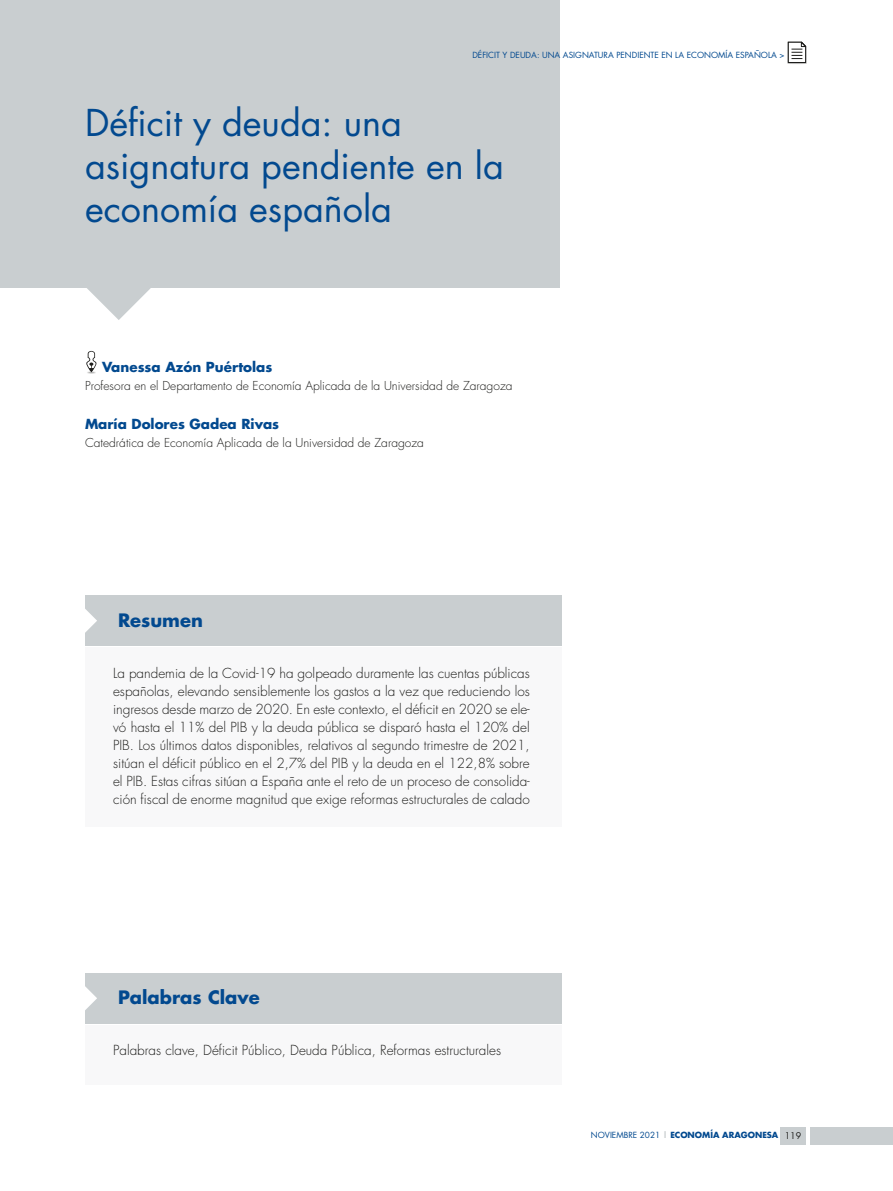
<style>
.page{position:relative;width:893px;height:1191px;background:#fff}
.page>*{position:absolute;margin:0;border:0;box-sizing:border-box;transform-origin:0 0}
.t1{font:36px/43.2px "Futura Std";color:#02498f}
.t2{font:700 18px "Futura Std";color:#02498f}
.t3{font:300 13.5px/18px "Futura Std";color:#1d1d1b;text-align:justify}
.t4{font:700 13.5px "Futura Std";color:#02498f}
.t5{font:300 12px "Futura Std";color:#1d1d1b}
.t6{font:8.25px "Futura Std";color:#02498f}
.t7{font:700 8.25px "Futura";color:#02498f}
.s1{font-weight:400}
.s2{color:#c9ced0}
.s3{font-family:"Futura Std";font-weight:400;font-size:9px;color:#1d1d1b}
</style>
<div class="page">
<div style="left:780px;top:1127px;width:26px;height:17px;background:#c9ced0"></div>
<div style="left:810px;top:1127px;width:83px;height:17px;background:#c9ced0"></div>
<div style="left:0;top:0;width:559px;height:287px;background:#c9ced0"></div>
<svg style="left:86px;top:287px;width:65px;height:33px"></svg>
<svg style="left:787px;top:41px;width:20px;height:23px"></svg>
<svg style="left:86px;top:351px;width:10px;height:23px"></svg>
<div style="left:85px;top:647px;width:476px;height:179px;background:#f8f8f9"></div>
<div style="left:85px;top:595px;width:476px;height:51px;background:#c9ced0"></div>
<svg style="left:85px;top:609px;width:12px;height:24px"></svg>
<div style="left:85px;top:1024px;width:476px;height:60px;background:#f8f8f9"></div>
<div style="left:85px;top:973px;width:476px;height:50px;background:#c9ced0"></div>
<svg style="left:85px;top:986px;width:12px;height:24px"></svg>
<p class="t6" style="left:472px;top:50px;width:15px">Déficit</p>
<p class="t6" style="left:503px;top:50px;width:14px">y deuda</p>
<p class="t6" style="left:537px;top:50px;width:12px">: una</p>
<p class="t6" style="left:563px;top:50px;width:7px">asignatura</p>
<p class="t6" style="left:616px;top:50px;width:6px">pendiente</p>
<p class="t6" style="left:661px;top:50px;width:33px">enlaeconom</p>
<p class="t6" style="left:725px;top:50px;width:16px">ía espa</p>
<p class="t6" style="left:754px;top:50px;width:14px">ñola</p>
<p class="t6" style="left:779px;top:50px;width:7px">&gt;</p>
<h1 class="t1" style="left:85px;top:102px;width:420px">Déficit y deuda: una asignatura pendiente en la economía española</h1>
<p class="t4" style="left:102px;top:358px;width:172px">Vanessa Azón Puértolas</p>
<p class="t5" style="left:85px;top:378px;width:429px">Profesora en el Departamento de Economía Aplicada de la Universidad de Zaragoza</p>
<p class="t4" style="left:85px;top:415px;width:196px">María Dolores Gadea Rivas</p>
<p class="t5" style="left:85px;top:435px;width:340px">Catedrática de Economía Aplicada de la Universidad de Zaragoza</p>
<h2 class="t2" style="left:118px;top:608px;width:86px">Resumen</h2>
<p class="t3" style="left:113px;top:664px;width:418px">La pandemia de la Covid-19 ha golpeado duramente las cuentas públicas españolas, elevando sensiblemente los gastos a la vez que reduciendo los ingresos desde marzo de 2020. En este contexto, el déficit en 2020 se ele&shy;vó hasta el 11% del PIB y la deuda pública se disparó hasta el 120% del PIB. Los últimos datos disponibles, relativos al segundo trimestre de 2021, sitúan el déficit público en el 2,7% del PIB y la deuda en el 122,8% sobre el PIB. Estas cifras sitúan a España ante el reto de un proceso de consolida&shy;ción fiscal de enorme magnitud que exige reformas estructurales de calado</p>
<h2 class="t2" style="left:118px;top:985px;width:143px">Palabras Clave</h2>
<p class="t3" style="left:113px;top:1041px;width:390px">Palabras clave, Déficit Público, Deuda Pública, Reformas estructurales</p>
<p class="t7" style="left:591px;top:1129px;width:212px"><span class="s1">NOVIEMBRE 2021</span> <span class="s2">|</span> ECONOMÍA ARAGONESA <span class="s3">119</span></p>
</div>
